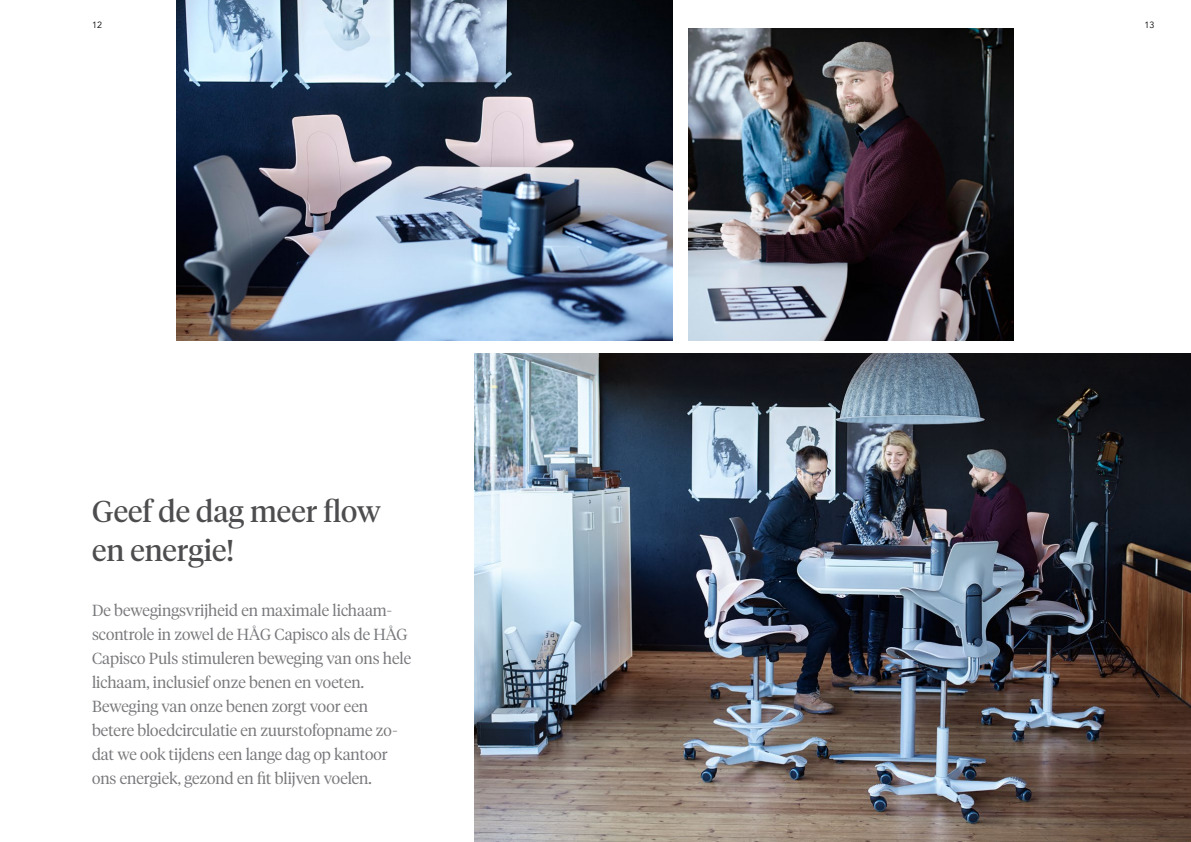
<style>
.page{position:relative;width:1191px;height:842px;background:#fff}
.page>*{position:absolute;margin:0;border:0;box-sizing:border-box;transform-origin:0 0}
.Heading{font:30px/39px "Tiempos Headline";color:#4d4d4f}
.Ingress{font:300 16px/24px "Tiempos Headline";color:#77787b}
.t1{font:9px "Avenir";color:#000}
</style>
<div class="page">
<img style="left:474px;top:353px;width:717px;height:489px">
<img style="left:177px;top:0;width:495px;height:340px">
<img style="left:688px;top:28px;width:325px;height:312px">
<p class="t1" style="left:92px;top:20px;width:12px">12</p>
<p class="t1" style="left:1144px;top:20px;width:12px">13</p>
<p class="Heading" style="left:92px;top:491px;width:290px">Geef de dag meer flow en energie!</p>
<p class="Ingress" style="left:92px;top:598px;width:320px">De bewegingsvrijheid en maximale lichaam&shy;scontrole in zowel de HÅG Capisco als de HÅG Capisco Puls stimuleren beweging van ons hele lichaam, inclusief onze benen en voeten.<br>Beweging van onze benen zorgt voor een betere bloedcirculatie en zuurstofopname zo&shy;dat we ook tijdens een lange dag op kantoor ons energiek, gezond en fit blijven voelen.</p>
</div>
